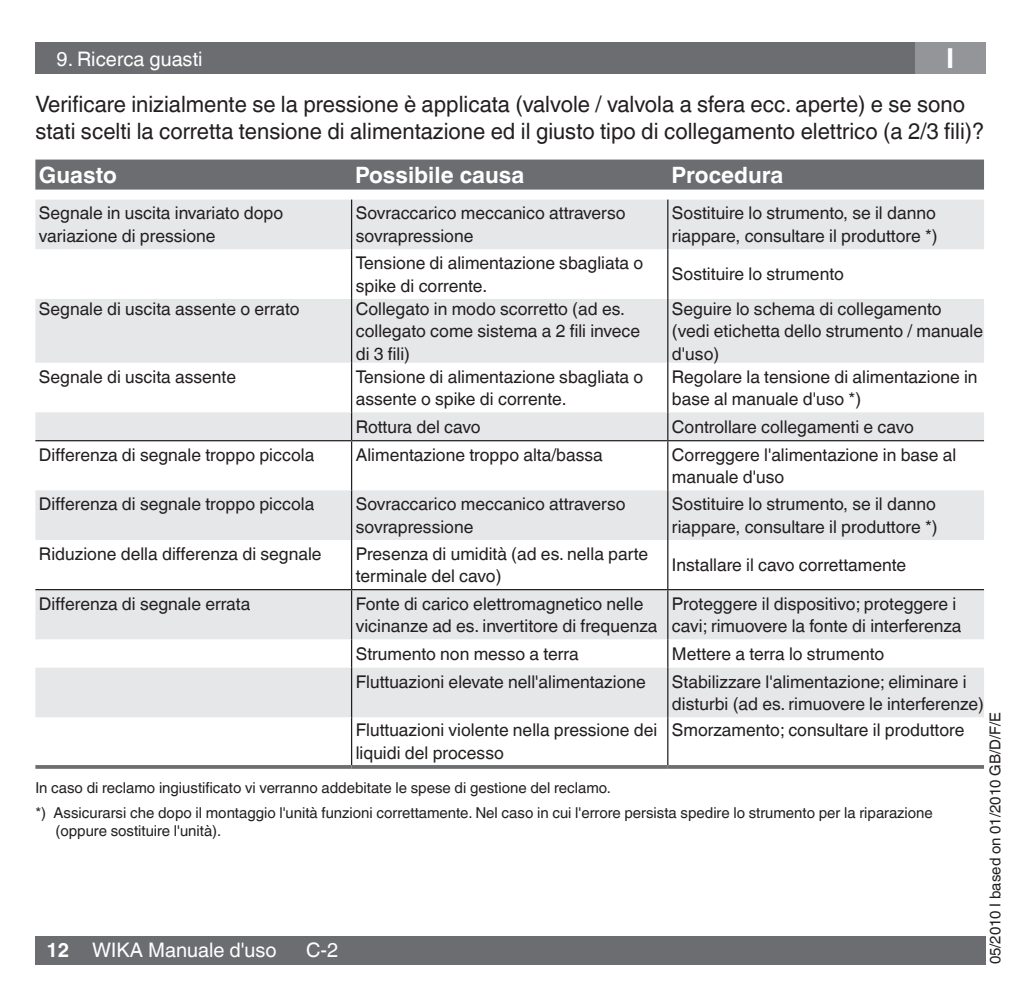
<style>
.page{position:relative;width:1021px;height:1007px;background:#fff}
.page>*{position:absolute;margin:0;border:0;box-sizing:border-box;transform-origin:0 0}
.t1{font:700 27.5px "Helvetica World";color:#fff}
.t2{font:22.5px/27.5px "Helvetica World";color:#231f20}
.t3{font:700 22.5px "Helvetica World";color:#fff}
.t4{font:20px "Helvetica World";color:#fff}
.t5{font:17.5px/22.5px "Helvetica World";color:#231f20}
.t6{font:15px/25px "Helvetica World";color:#231f20}
.s1{font-weight:700}
</style>
<div class="page">
<div style="left:35px;top:42px;width:950px;height:32px;background:#6c6d70"></div>
<div style="left:35px;top:935px;width:950px;height:29px;background:#6c6d70"></div>
<div style="left:914px;top:42px;width:71px;height:32px;background:#939598"></div>
<div style="left:35px;top:159px;width:949px;height:30px;background:#6c6d70"></div>
<svg style="left:35px;top:199px;width:949px;height:518px;fill:#e6e7e9"></svg>
<svg style="left:35px;top:765px;width:316px;height:3px"></svg>
<svg style="left:351px;top:764px;width:317px;height:4px"></svg>
<svg style="left:668px;top:764px;width:316px;height:4px"></svg>
<hr style="left:351px;top:199px;width:1px;height:50px;background:#231f20">
<hr style="left:667px;top:199px;width:1px;height:50px;background:#231f20">
<hr style="left:351px;top:249px;width:1px;height:50px;background:#231f20">
<hr style="left:667px;top:249px;width:1px;height:50px;background:#231f20">
<hr style="left:351px;top:299px;width:1px;height:63px;background:#231f20">
<hr style="left:667px;top:299px;width:1px;height:63px;background:#231f20">
<hr style="left:351px;top:362px;width:1px;height:50px;background:#231f20">
<hr style="left:667px;top:362px;width:1px;height:50px;background:#231f20">
<svg style="left:351px;top:412px;width:1px;height:28px"></svg>
<svg style="left:667px;top:412px;width:1px;height:28px"></svg>
<hr style="left:35px;top:440px;width:316px;height:1px;background:#231f20">
<hr style="left:351px;top:441px;width:1px;height:49px;background:#231f20">
<hr style="left:351px;top:440px;width:317px;height:1px;background:#231f20">
<hr style="left:667px;top:441px;width:1px;height:49px;background:#231f20">
<hr style="left:668px;top:440px;width:316px;height:1px;background:#231f20">
<hr style="left:351px;top:490px;width:1px;height:50px;background:#231f20">
<hr style="left:667px;top:490px;width:1px;height:50px;background:#231f20">
<hr style="left:351px;top:540px;width:1px;height:49px;background:#231f20">
<hr style="left:667px;top:540px;width:1px;height:49px;background:#231f20">
<hr style="left:35px;top:589px;width:316px;height:1px;background:#231f20">
<hr style="left:351px;top:590px;width:1px;height:49px;background:#231f20">
<hr style="left:351px;top:589px;width:317px;height:1px;background:#231f20">
<hr style="left:667px;top:590px;width:1px;height:49px;background:#231f20">
<hr style="left:668px;top:589px;width:316px;height:1px;background:#231f20">
<svg style="left:351px;top:639px;width:1px;height:28px"></svg>
<svg style="left:667px;top:639px;width:1px;height:28px"></svg>
<hr style="left:351px;top:667px;width:1px;height:50px;background:#231f20">
<hr style="left:667px;top:667px;width:1px;height:50px;background:#231f20">
<hr style="left:351px;top:717px;width:1px;height:47px;background:#231f20">
<hr style="left:667px;top:717px;width:1px;height:47px;background:#231f20">
<p class="t4" style="left:57px;top:47px;width:147px">9. Ricerca guasti</p>
<h1 class="t1" style="left:946px;top:42px;width:10px">I</h1>
<p class="t2" style="left:35px;top:90px;width:950px">Verificare inizialmente se la pressione è applicata (valvole / valvola a sfera ecc. aperte) e se sono stati scelti la corretta tensione di alimentazione ed il giusto tipo di collegamento elettrico (a 2/3 fili)?</p>
<p class="t3" style="left:39px;top:162px;width:80px">Guasto</p>
<p class="t3" style="left:355px;top:162px;width:171px">Possibile causa</p>
<p class="t3" style="left:671px;top:162px;width:114px">Procedura</p>
<p class="t5" style="left:39px;top:202px;width:246px">Segnale in uscita invariato dopo variazione di pressione</p>
<p class="t5" style="left:356px;top:202px;width:271px">Sovraccarico meccanico attraverso sovrapressione</p>
<p class="t5" style="left:672px;top:202px;width:267px">Sostituire lo strumento, se il danno riappare, consultare il produttore *)</p>
<p class="t5" style="left:356px;top:252px;width:289px">Tensione di alimentazione sbagliata o spike di corrente.</p>
<p class="t5" style="left:672px;top:263px;width:173px">Sostituire lo strumento</p>
<p class="t5" style="left:39px;top:297px;width:262px">Segnale di uscita assente o errato</p>
<p class="t5" style="left:356px;top:297px;width:286px">Collegato in modo scorretto (ad es. collegato come sistema a 2 fili invece di 3 fili)</p>
<p class="t5" style="left:672px;top:297px;width:313px">Seguire lo schema di collegamento (vedi etichetta dello strumento / manuale d'uso)</p>
<p class="t5" style="left:39px;top:365px;width:199px">Segnale di uscita assente</p>
<p class="t5" style="left:356px;top:365px;width:289px">Tensione di alimentazione sbagliata o assente o spike di corrente.</p>
<p class="t5" style="left:672px;top:365px;width:307px">Regolare la tensione di alimentazione in base al manuale d'uso *)</p>
<p class="t5" style="left:356px;top:415px;width:126px">Rottura del cavo</p>
<p class="t5" style="left:672px;top:415px;width:243px">Controllare collegamenti e cavo</p>
<p class="t5" style="left:39px;top:443px;width:277px">Differenza di segnale troppo piccola</p>
<p class="t5" style="left:356px;top:443px;width:248px">Alimentazione troppo alta/bassa</p>
<p class="t5" style="left:672px;top:443px;width:286px">Correggere l'alimentazione in base al manuale d'uso</p>
<p class="t5" style="left:39px;top:493px;width:277px">Differenza di segnale troppo piccola</p>
<p class="t5" style="left:356px;top:493px;width:271px">Sovraccarico meccanico attraverso sovrapressione</p>
<p class="t5" style="left:672px;top:493px;width:267px">Sostituire lo strumento, se il danno riappare, consultare il produttore *)</p>
<p class="t5" style="left:39px;top:542px;width:284px">Riduzione della differenza di segnale</p>
<p class="t5" style="left:356px;top:542px;width:294px">Presenza di umidità (ad es. nella parte terminale del cavo)</p>
<p class="t5" style="left:672px;top:553px;width:236px">Installare il cavo correttamente</p>
<p class="t5" style="left:39px;top:592px;width:213px">Differenza di segnale errata</p>
<p class="t5" style="left:356px;top:592px;width:303px">Fonte di carico elettromagnetico nelle vicinanze ad es. invertitore di frequenza</p>
<p class="t5" style="left:672px;top:592px;width:291px">Proteggere il dispositivo; proteggere i cavi; rimuovere la fonte di interferenza</p>
<p class="t5" style="left:356px;top:642px;width:224px">Strumento non messo a terra</p>
<p class="t5" style="left:672px;top:642px;width:214px">Mettere a terra lo strumento</p>
<p class="t5" style="left:356px;top:670px;width:291px">Fluttuazioni elevate nell'alimentazione</p>
<p class="t5" style="left:672px;top:670px;width:313px">Stabilizzare l'alimentazione; eliminare i disturbi (ad es. rimuovere le interferenze)</p>
<p class="t5" style="left:356px;top:718px;width:303px">Fluttuazioni violente nella pressione dei liquidi del processo</p>
<p class="t5" style="left:672px;top:718px;width:294px">Smorzamento; consultare il produttore</p>
<p class="t6" style="left:982px;top:964px;width:253px;rotate:-90deg">05/2010 I based on 01/2010 GB/D/F/E</p>
<p class="t6" style="left:35px;top:775px;width:899px">In caso di reclamo ingiustificato vi verranno addebitate le spese di gestione del reclamo.<br>*) Assicurarsi che dopo il montaggio l'unità funzioni correttamente. Nel caso in cui l'errore persista spedire lo strumento per la riparazione</p>
<p class="t6" style="left:55px;top:817px;width:168px">(oppure sostituire l'unità).</p>
<p class="t4" style="left:46px;top:938px;width:232px"><span class="s1">12</span> WIKA Manuale d'uso</p>
<p class="t4" style="left:306px;top:938px;width:34px">C-2</p>
</div>
